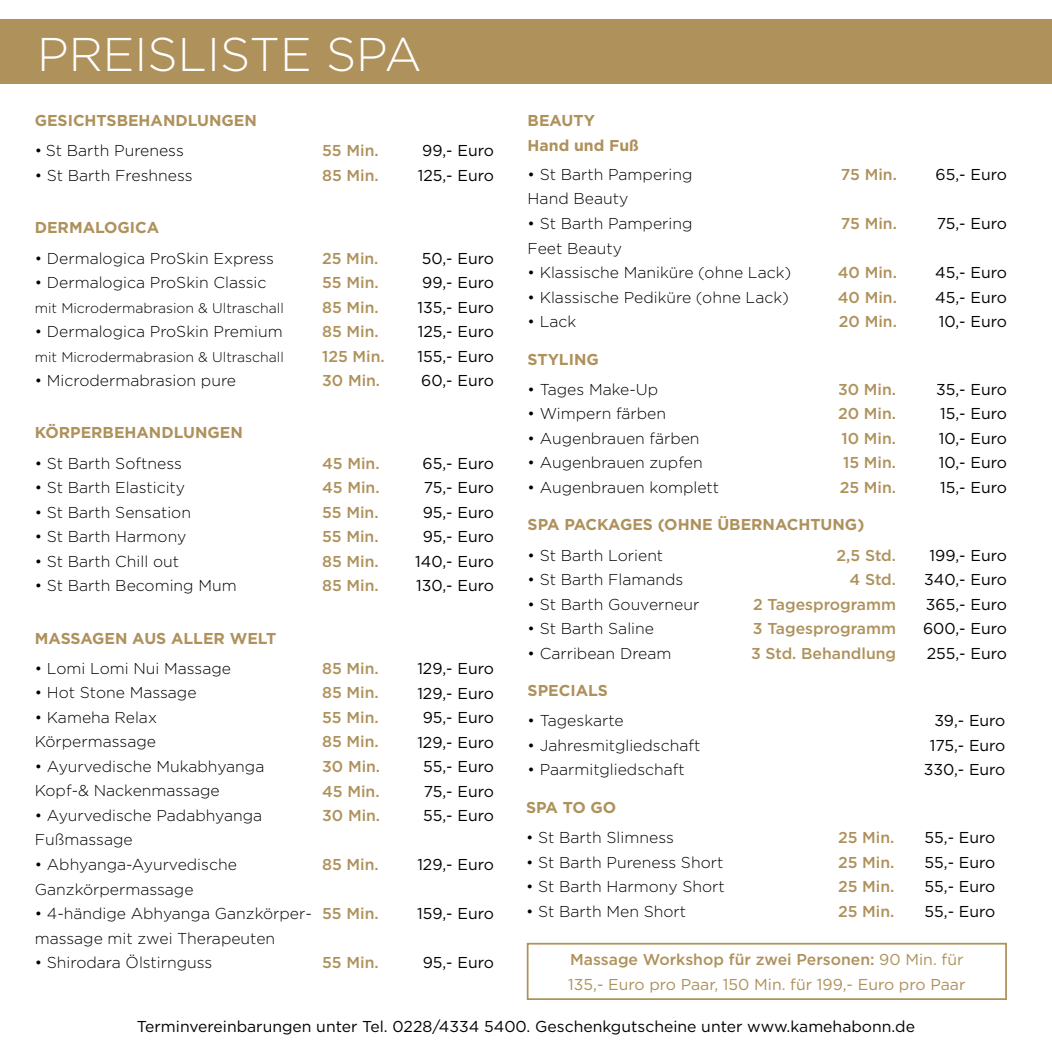
<style>
.page{position:relative;width:1052px;height:1052px;background:#fff}
.page>*{position:absolute;margin:0;border:0;box-sizing:border-box;transform-origin:0 0}
.t1{font:300 47.25px "Gotham";color:#fff}
.t2{font:300 15.75px/24.5px "Gotham";color:#000}
.t3{font:15.75px/24.5px "Gotham";color:#000;text-align:justify}
.t4{font:500 15.75px/24.5px "Gotham";color:#ae915b;text-align:justify}
.t5{font:700 15.75px/24.5px "Gotham";color:#ae915b}
.t6{font:15.75px/24.5px "Gotham";color:#ae915b}
.t7{font:300 14px "Gotham";color:#000}
.s1{font-weight:500}
</style>
<div class="page">
<div style="left:0;top:20px;width:1052px;height:64px;background:#ae915b"></div>
<div style="left:527px;top:943px;width:480px;height:57px;border:2px solid #ae915b"></div>
<h1 class="t1" style="left:37px;top:24px;width:386px">PREISLISTE SPA</h1>
<p class="t5" style="left:35px;top:108px;width:224px">GESICHTSBEHANDLUNGEN</p>
<p class="t2" style="left:35px;top:138px;width:151px">• St Barth Pureness</p>
<p class="t2" style="left:35px;top:163px;width:159px">• St Barth Freshness</p>
<p class="t4" style="left:322px;top:138px;width:58px">55 Min.<br>85 Min.</p>
<p class="t5" style="left:35px;top:215px;width:126px">DERMALOGICA</p>
<p class="t2" style="left:35px;top:245px;width:241px">• Dermalogica ProSkin Express</p>
<p class="t2" style="left:35px;top:270px;width:233px">• Dermalogica ProSkin Classic</p>
<p class="t7" style="left:35px;top:299px;width:251px">mit Microdermabrasion &amp; Ultraschall</p>
<p class="t2" style="left:35px;top:319px;width:249px">• Dermalogica ProSkin Premium</p>
<p class="t7" style="left:35px;top:348px;width:251px">mit Microdermabrasion &amp; Ultraschall</p>
<p class="t2" style="left:35px;top:368px;width:203px">• Microdermabrasion pure</p>
<p class="t5" style="left:35px;top:420px;width:210px">KÖRPERBEHANDLUNGEN</p>
<p class="t2" style="left:35px;top:450px;width:149px">• St Barth Softness</p>
<p class="t2" style="left:35px;top:475px;width:152px">• St Barth Elasticity</p>
<p class="t2" style="left:35px;top:499px;width:158px">• St Barth Sensation</p>
<p class="t2" style="left:35px;top:524px;width:153px">• St Barth Harmony</p>
<p class="t2" style="left:35px;top:548px;width:146px">• St Barth Chill out</p>
<p class="t2" style="left:35px;top:573px;width:203px">• St Barth Becoming Mum</p>
<p class="t4" style="left:322px;top:245px;width:64px;text-align:left">25 Min.<br>55 Min.<br>85 Min.<br>85 Min.<br>125 Min.<br>30 Min.</p>
<p class="t4" style="left:322px;top:451px;width:59px">45 Min.<br>45 Min.<br>55 Min.<br>55 Min.<br>85 Min.<br>85 Min.</p>
<p class="t5" style="left:35px;top:625px;width:243px">MASSAGEN AUS ALLER WELT</p>
<p class="t2" style="left:35px;top:655px;width:198px">• Lomi Lomi Nui Massage</p>
<p class="t2" style="left:35px;top:680px;width:163px">• Hot Stone Massage</p>
<p class="t2" style="left:35px;top:704px;width:124px">• Kameha Relax<br>Körpermassage</p>
<p class="t2" style="left:35px;top:753px;width:231px">• Ayurvedische Mukabhyanga<br>Kopf-&amp; Nackenmassage</p>
<p class="t2" style="left:35px;top:802px;width:229px">• Ayurvedische Padabhyanga<br>Fußmassage</p>
<p class="t2" style="left:35px;top:851px;width:204px">• Abhyanga-Ayurvedische<br>Ganzkörpermassage</p>
<p class="t2" style="left:35px;top:900px;width:279px">• 4-händige Abhyanga Ganzkörper&shy;massage mit zwei Therapeuten</p>
<p class="t2" style="left:35px;top:949px;width:179px">• Shirodara Ölstirnguss</p>
<p class="t4" style="left:322px;top:656px;width:60px">85 Min.<br>85 Min.<br>55 Min.<br>85 Min.<br>30 Min.<br>45 Min.<br>30 Min.</p>
<p class="t4" style="left:322px;top:852px;width:58px">85 Min.</p>
<p class="t4" style="left:322px;top:901px;width:58px">55 Min.</p>
<p class="t4" style="left:322px;top:950px;width:58px">55 Min.</p>
<p class="t3" style="left:418px;top:138px;width:78px">99,- Euro<br>125,- Euro</p>
<p class="t3" style="left:417px;top:245px;width:78px">50,- Euro 99,- Euro 135,- Euro 125,- Euro 155,- Euro 60,- Euro</p>
<p class="t3" style="left:415px;top:450px;width:80px;text-align:center">65,- Euro<br>75,- Euro<br>95,- Euro<br>95,- Euro<br>140,- Euro<br>130,- Euro</p>
<p class="t3" style="left:417px;top:656px;width:78px;text-align:center">129,- Euro<br>129,- Euro<br>95,- Euro<br>129,- Euro<br>55,- Euro<br>75,- Euro<br>55,- Euro</p>
<p class="t3" style="left:417px;top:852px;width:78px">129,- Euro</p>
<p class="t3" style="left:417px;top:901px;width:78px">159,- Euro</p>
<p class="t3" style="left:423px;top:950px;width:73px">95,- Euro</p>
<p class="t5" style="left:527px;top:108px;width:113px">BEAUTY<br>Hand und Fuß</p>
<p class="t2" style="left:527px;top:162px;width:166px">• St Barth Pampering<br>Hand Beauty</p>
<p class="t2" style="left:527px;top:211px;width:166px">• St Barth Pampering<br>Feet Beauty</p>
<p class="t2" style="left:527px;top:260px;width:265px">• Klassische Maniküre (ohne Lack)</p>
<p class="t2" style="left:527px;top:284px;width:263px">• Klassische Pediküre (ohne Lack)</p>
<p class="t2" style="left:527px;top:309px;width:50px">• Lack</p>
<p class="t5" style="left:527px;top:346px;width:73px">STYLING</p>
<p class="t2" style="left:527px;top:376px;width:132px">• Tages Make-Up</p>
<p class="t2" style="left:527px;top:401px;width:140px">• Wimpern färben</p>
<p class="t2" style="left:527px;top:425px;width:173px">• Augenbrauen färben</p>
<p class="t2" style="left:527px;top:450px;width:177px">• Augenbrauen zupfen</p>
<p class="t2" style="left:527px;top:474px;width:193px">• Augenbrauen komplett</p>
<p class="t4" style="left:841px;top:162px;width:57px">75 Min.</p>
<p class="t4" style="left:841px;top:211px;width:57px">75 Min.</p>
<p class="t4" style="left:838px;top:260px;width:61px">40 Min.<br>40 Min.<br>20 Min.</p>
<p class="t3" style="left:935px;top:162px;width:73px">65,- Euro</p>
<p class="t3" style="left:936px;top:211px;width:72px">75,- Euro</p>
<p class="t3" style="left:935px;top:260px;width:73px">45,- Euro 45,- Euro 10,- Euro</p>
<p class="t4" style="left:838px;top:377px;width:60px;text-align:center">30 Min.<br>20 Min.<br>10 Min.<br>15 Min.<br>25 Min.</p>
<p class="t3" style="left:936px;top:377px;width:72px">35,- Euro 15,- Euro 10,- Euro 10,- Euro 15,- Euro</p>
<p class="t5" style="left:527px;top:512px;width:338px">SPA PACKAGES (OHNE ÜBERNACHTUNG)</p>
<p class="t2" style="left:527px;top:542px;width:137px">• St Barth Lorient</p>
<p class="t2" style="left:527px;top:567px;width:157px">• St Barth Flamands</p>
<p class="t2" style="left:527px;top:591px;width:173px">• St Barth Gouverneur</p>
<p class="t2" style="left:527px;top:616px;width:128px">• St Barth Saline</p>
<p class="t2" style="left:527px;top:640px;width:145px">• Carribean Dream</p>
<p class="t4" style="left:751px;top:543px;width:147px;text-align:right">2,5 Std.<br>4 Std.<br>2 Tagesprogramm<br>3 Tagesprogramm<br>3 Std. Behandlung</p>
<p class="t3" style="left:923px;top:542px;width:85px;text-align:center">199,- Euro<br>340,- Euro<br>365,- Euro<br>600,- Euro<br>255,- Euro</p>
<p class="t5" style="left:527px;top:678px;width:82px">SPECIALS</p>
<p class="t2" style="left:527px;top:708px;width:97px">• Tageskarte</p>
<p class="t2" style="left:527px;top:732px;width:174px">• Jahresmitgliedschaft</p>
<p class="t2" style="left:527px;top:757px;width:159px">• Paarmitgliedschaft</p>
<p class="t5" style="left:526px;top:795px;width:92px">SPA TO GO</p>
<p class="t2" style="left:526px;top:825px;width:149px">• St Barth Slimness</p>
<p class="t2" style="left:526px;top:849px;width:199px">• St Barth Pureness Short</p>
<p class="t2" style="left:526px;top:874px;width:200px">• St Barth Harmony Short</p>
<p class="t2" style="left:526px;top:898px;width:162px">• St Barth Men Short</p>
<p class="t3" style="left:923px;top:708px;width:83px;text-align:right">39,- Euro<br>175,- Euro<br>330,- Euro</p>
<p class="t4" style="left:838px;top:825px;width:58px">25 Min.<br>25 Min.<br>25 Min.<br>25 Min.</p>
<p class="t3" style="left:924px;top:825px;width:72px">55,- Euro 55,- Euro 55,- Euro 55,- Euro</p>
<p class="t6" style="left:568px;top:947px;width:398px"><span class="s1">Massage Workshop für zwei Personen:</span> 90 Min. für<br>135,- Euro pro Paar, 150 Min. für 199,- Euro pro Paar</p>
<p class="t3" style="left:137px;top:1014px;width:779px">Terminvereinbarungen unter Tel. 0228/4334 5400. Geschenkgutscheine unter www.kamehabonn.de</p>
</div>
